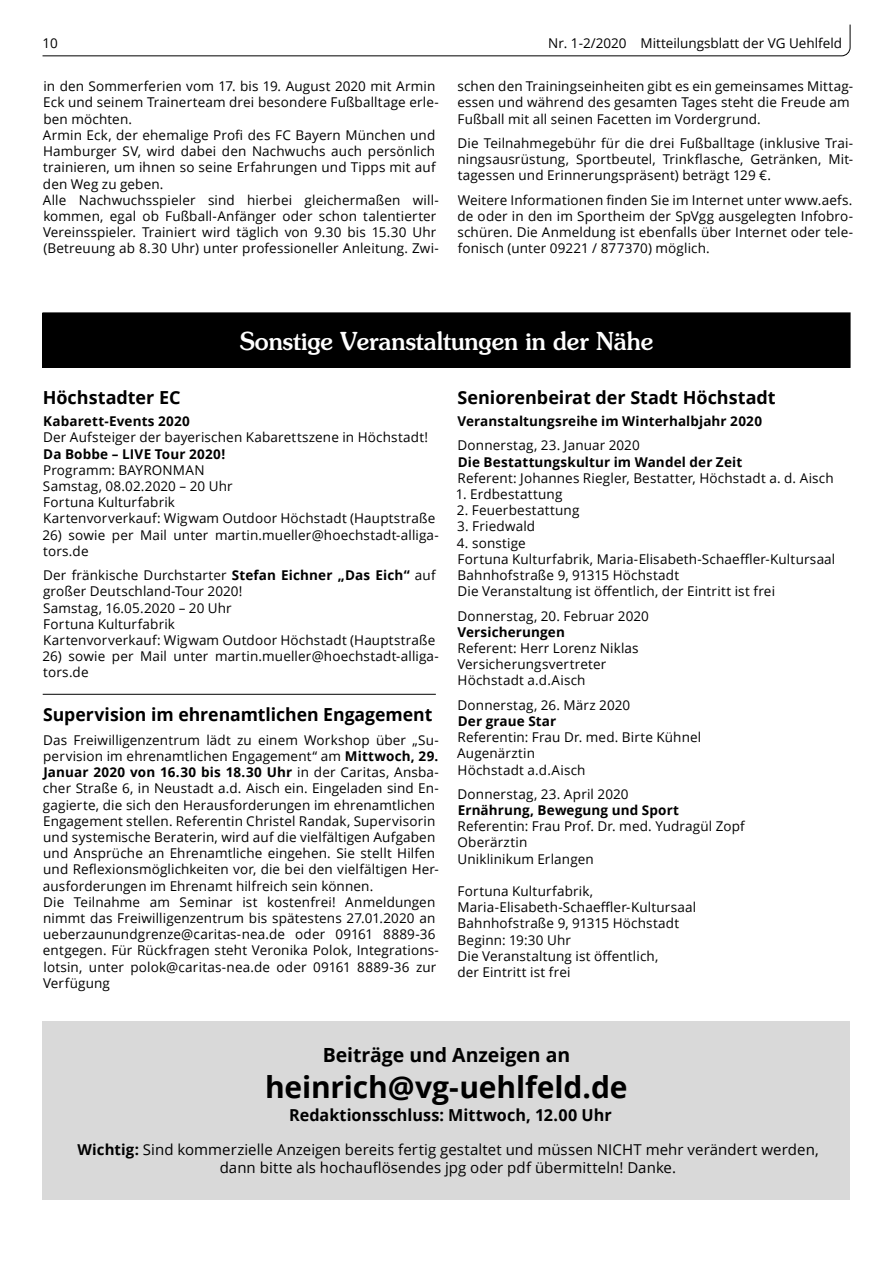
<style>
.page{position:relative;width:893px;height:1263px;background:#fff}
.page>*{position:absolute;margin:0;border:0;box-sizing:border-box;transform-origin:0 0}
.t1{font:700 30px "Open Sans";letter-spacing:-.005em;color:#000}
.t2{font:500 24.75px "Souvenir";color:#fff;scale:.95 1}
.t3{font:700 19.5px "Open Sans";letter-spacing:-.005em;color:#000}
.t4{font:700 18px "Open Sans";color:#000}
.t5{font:700 16.5px "Open Sans";color:#000}
.t6{font:15px/18px "Open Sans";letter-spacing:.005em;color:#000;text-align:center}
.t7{font:13.5px/16.2px "Open Sans";letter-spacing:.01em;color:#000}
.t8{font:700 13.5px "Open Sans";letter-spacing:.01em;color:#000}
.s1{font-weight:700}
</style>
<div class="page">
<svg style="left:42px;top:24px;width:809px;height:33px"></svg>
<div style="left:43px;top:313px;width:807px;height:54px;background:#000"></div>
<div style="left:43px;top:312px;width:807px;height:56px;border:1px solid #000"></div>
<hr style="left:43px;top:694px;width:393px;height:1px;background:#000">
<div style="left:43px;top:1021px;width:807px;height:178px;background:#d9d9d9"></div>
<p class="t7" style="left:43px;top:34px;width:17px">10</p>
<p class="t7" style="left:548px;top:34px;width:295px">Nr. 1-2/2020 Mitteilungsblatt der VG Uehlfeld</p>
<p class="t7" style="left:43px;top:78px;width:398px">in den Sommerferien vom 17. bis 19. August 2020 mit Armin Eck und seinem Trainerteam drei besondere Fußballtage erle&shy;ben möchten.<br>Armin Eck, der ehemalige Profi des FC Bayern München und Hamburger SV, wird dabei den Nachwuchs auch persönlich trainieren, um ihnen so seine Erfahrungen und Tipps mit auf den Weg zu geben.<br>Alle Nachwuchsspieler sind hierbei gleichermaßen will&shy;kommen, egal ob Fußball-Anfänger oder schon talentierter Vereinsspieler. Trainiert wird täglich von 9.30 bis 15.30 Uhr (Betreuung ab 8.30 Uhr) unter professioneller Anleitung. Zwi-</p>
<p class="t7" style="left:457px;top:78px;width:397px">schen den Trainingseinheiten gibt es ein gemeinsames Mittag&shy;essen und während des gesamten Tages steht die Freude am<br>Fußball mit all seinen Facetten im Vordergrund.</p>
<p class="t7" style="left:458px;top:135px;width:397px;text-align:justify">Die Teilnahmegebühr für die drei Fußballtage (inklusive Trai&shy;ningsausrüstung, Sportbeutel, Trinkflasche, Getränken, Mit&shy;tagessen und Erinnerungspräsent) beträgt 129 €.</p>
<p class="t7" style="left:457px;top:191px;width:397px;text-align:justify">Weitere Informationen finden Sie im Internet unter www.aefs. de oder in den im Sportheim der SpVgg ausgelegten Infobro&shy;schüren. Die Anmeldung ist ebenfalls über Internet oder tele&shy;fonisch (unter 09221 / 877370) möglich.</p>
<h2 class="t2" style="left:240px;top:326px;width:437px">Sonstige Veranstaltungen in der Nähe</h2>
<h3 class="t4" style="left:43px;top:384px;width:139px">Höchstadter EC</h3>
<p class="t8" style="left:43px;top:412px;width:148px">Kabarett-Events 2020</p>
<p class="t7" style="left:43px;top:429px;width:386px">Der Aufsteiger der bayerischen Kabarettszene in Höchstadt!</p>
<p class="t8" style="left:43px;top:444px;width:183px">Da Bobbe – LIVE Tour 2020!</p>
<p class="t7" style="left:43px;top:461px;width:394px">Programm: BAYRONMAN<br>Samstag, 08.02.2020 – 20 Uhr<br>Fortuna Kulturfabrik<br>Kartenvorverkauf: Wigwam Outdoor Höchstadt (Hauptstraße</p>
<p class="t7" style="left:42px;top:526px;width:398px">26) sowie per Mail unter martin.mueller@hoechstadt-alliga&shy;tors.de</p>
<p class="t7" style="left:43px;top:567px;width:394px">Der fränkische Durchstarter <span class="s1">Stefan Eichner „Das Eich“</span> auf großer Deutschland-Tour 2020!<br>Samstag, 16.05.2020 – 20 Uhr<br>Fortuna Kulturfabrik<br>Kartenvorverkauf: Wigwam Outdoor Höchstadt (Hauptstraße</p>
<p class="t7" style="left:42px;top:648px;width:398px">26) sowie per Mail unter martin.mueller@hoechstadt-alliga&shy;tors.de</p>
<h3 class="t4" style="left:43px;top:701px;width:391px">Supervision im ehrenamtlichen Engagement</h3>
<p class="t7" style="left:43px;top:731px;width:397px">Das Freiwilligenzentrum lädt zu einem Workshop über „Su&shy;pervision im ehrenamtlichen Engagement“ am <span class="s1">Mittwoch, 29.<br>Januar 2020 von 16.30 bis 18.30 Uhr</span> in der Caritas, Ansba&shy;cher Straße 6, in Neustadt a.d. Aisch ein. Eingeladen sind En&shy;gagierte, die sich den Herausforderungen im ehrenamtlichen Engagement stellen. Referentin Christel Randak, Supervisorin und systemische Beraterin, wird auf die vielfältigen Aufgaben und Ansprüche an Ehrenamtliche eingehen. Sie stellt Hilfen und Reflexionsmöglichkeiten vor, die bei den vielfältigen Her&shy;ausforderungen im Ehrenamt hilfreich sein können.<br>Die Teilnahme am Seminar ist kostenfrei! Anmeldungen nimmt das Freiwilligenzentrum bis spätestens 27.01.2020 an ueberzaunundgrenze@caritas-nea.de oder 09161 8889-36 entgegen. Für Rückfragen steht Veronika Polok, Integrations&shy;lotsin, unter polok@caritas-nea.de oder 09161 8889-36 zur Verfügung</p>
<h3 class="t4" style="left:457px;top:384px;width:320px">Seniorenbeirat der Stadt Höchstadt</h3>
<p class="t8" style="left:457px;top:412px;width:306px">Veranstaltungsreihe im Winterhalbjahr 2020</p>
<p class="t7" style="left:458px;top:437px;width:184px">Donnerstag, 23. Januar 2020</p>
<p class="t8" style="left:458px;top:452px;width:286px">Die Bestattungskultur im Wandel der Zeit</p>
<p class="t7" style="left:458px;top:469px;width:378px">Referent: Johannes Riegler, Bestatter, Höchstadt a. d. Aisch</p>
<p class="t7" style="left:456px;top:486px;width:108px">1. Erdbestattung</p>
<p class="t7" style="left:457px;top:502px;width:124px">2. Feuerbestattung</p>
<p class="t7" style="left:457px;top:518px;width:79px">3. Friedwald</p>
<p class="t7" style="left:457px;top:534px;width:380px">4. sonstige<br>Fortuna Kulturfabrik, Maria-Elisabeth-Schaeffler-Kultursaal Bahnhofstraße 9, 91315 Höchstadt<br>Die Veranstaltung ist öffentlich, der Eintritt ist frei</p>
<p class="t7" style="left:458px;top:607px;width:193px">Donnerstag, 20. Februar 2020</p>
<p class="t8" style="left:457px;top:622px;width:109px">Versicherungen</p>
<p class="t7" style="left:457px;top:640px;width:183px">Referent: Herr Lorenz Niklas<br>Versicherungsvertreter<br>Höchstadt a.d.Aisch</p>
<p class="t7" style="left:458px;top:696px;width:174px">Donnerstag, 26. März 2020</p>
<p class="t8" style="left:458px;top:711px;width:100px">Der graue Star</p>
<p class="t7" style="left:457px;top:729px;width:246px">Referentin: Frau Dr. med. Birte Kühnel<br>Augenärztin<br>Höchstadt a.d.Aisch</p>
<p class="t7" style="left:458px;top:785px;width:172px">Donnerstag, 23. April 2020</p>
<p class="t8" style="left:458px;top:800px;width:223px">Ernährung, Bewegung und Sport</p>
<p class="t7" style="left:457px;top:818px;width:289px">Referentin: Frau Prof. Dr. med. Yudragül Zopf<br>Oberärztin<br>Uniklinikum Erlangen</p>
<p class="t7" style="left:457px;top:883px;width:240px">Fortuna Kulturfabrik,<br>Maria-Elisabeth-Schaeffler-Kultursaal<br>Bahnhofstraße 9, 91315 Höchstadt<br>Beginn: 19:30 Uhr<br>Die Veranstaltung ist öffentlich,<br>der Eintritt ist frei</p>
<h3 class="t3" style="left:323px;top:1041px;width:249px">Beiträge und Anzeigen an</h3>
<h1 class="t1" style="left:265px;top:1066px;width:364px">heinrich@vg-uehlfeld.de</h1>
<p class="t5" style="left:289px;top:1103px;width:324px">Redaktionsschluss: Mittwoch, 12.00 Uhr</p>
<p class="t6" style="left:77px;top:1140px;width:743px"><span class="s1">Wichtig:</span> Sind kommerzielle Anzeigen bereits fertig gestaltet und müssen NICHT mehr verändert werden, dann bitte als hochauflösendes jpg oder pdf übermitteln! Danke.</p>
</div>
